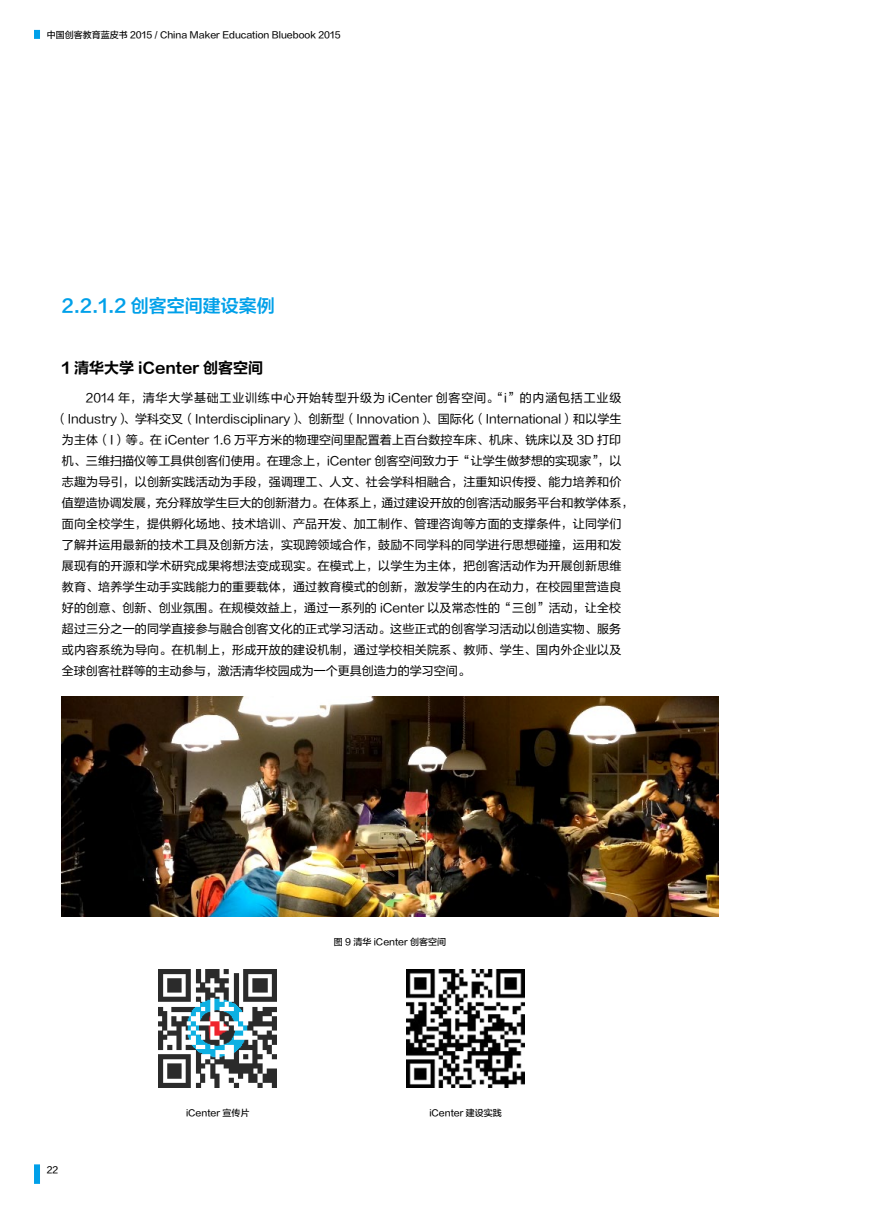
<style>
.page{position:relative;width:893px;height:1212px;background:#fff}
.page>*{position:absolute;margin:0;border:0;box-sizing:border-box;transform-origin:0 0}
.t1{font:18px "FZLTZCHJW GB1 0";color:#00a0e9}
.t2{font:15px "FZLTCHJW GB1 0";color:#000}
.t3{font:12px "FZLTHJW GB1 0";letter-spacing:.015em;color:#000}
.t4{font:12px "FZLTHJW GB1 0";letter-spacing:.065em;color:#000}
.t5{font:9px "FZLTZHUNHJW GB1 0";color:#000}
</style>
<div class="page">
<div style="left:34px;top:1164px;width:6px;height:20px;background:#00a0e9"></div>
<div style="left:34px;top:30px;width:6px;height:9px;background:#00a0e9"></div>
<img style="left:62px;top:696px;width:656px;height:221px">
<img style="left:159px;top:969px;width:118px;height:118px">
<img style="left:407px;top:969px;width:118px;height:118px">
<p class="t5" style="left:47px;top:30px;width:295px">中国创客教育蓝皮书 2015 / China Maker Education Bluebook 2015</p>
<h1 class="t1" style="left:62px;top:296px;width:214px">2.2.1.2 创客空间建设案例</h1>
<p class="t2" style="left:62px;top:359px;width:203px">1 清华大学 iCenter 创客空间</p>
<p class="t4" style="left:86px;top:391px;width:537px">2014 年，清华大学基础工业训练中心开始转型升级为 iCenter 创客空间。“i”的内涵包括工业级</p>
<p class="t3" style="left:56px;top:412px;width:567px">（Industry）、学科交叉（Interdisciplinary）、创新型（Innovation）、国际化（International）和以学生</p>
<p class="t3" style="left:62px;top:433px;width:561px">为主体（I）等。在 iCenter 1.6 万平方米的物理空间里配置着上百台数控车床、机床、铣床以及 3D 打印</p>
<p class="t3" style="left:62px;top:454px;width:561px">机、三维扫描仪等工具供创客们使用。在理念上，iCenter 创客空间致力于“让学生做梦想的实现家”，以</p>
<p class="t3" style="left:62px;top:475px;width:561px">志趣为导引，以创新实践活动为手段，强调理工、人文、社会学科相融合，注重知识传授、能力培养和价</p>
<p class="t3" style="left:62px;top:496px;width:573px">值塑造协调发展，充分释放学生巨大的创新潜力。在体系上，通过建设开放的创客活动服务平台和教学体系，</p>
<p class="t3" style="left:62px;top:517px;width:561px">面向全校学生，提供孵化场地、技术培训、产品开发、加工制作、管理咨询等方面的支撑条件，让同学们</p>
<p class="t3" style="left:62px;top:538px;width:561px">了解并运用最新的技术工具及创新方法，实现跨领域合作，鼓励不同学科的同学进行思想碰撞，运用和发</p>
<p class="t3" style="left:62px;top:559px;width:561px">展现有的开源和学术研究成果将想法变成现实。在模式上，以学生为主体，把创客活动作为开展创新思维</p>
<p class="t3" style="left:62px;top:580px;width:561px">教育、培养学生动手实践能力的重要载体，通过教育模式的创新，激发学生的内在动力，在校园里营造良</p>
<p class="t3" style="left:62px;top:601px;width:561px">好的创意、创新、创业氛围。在规模效益上，通过一系列的 iCenter 以及常态性的“三创”活动，让全校</p>
<p class="t3" style="left:62px;top:622px;width:561px">超过三分之一的同学直接参与融合创客文化的正式学习活动。这些正式的创客学习活动以创造实物、服务</p>
<p class="t3" style="left:62px;top:643px;width:561px">或内容系统为导向。在机制上，形成开放的建设机制，通过学校相关院系、教师、学生、国内外企业以及</p>
<p class="t3" style="left:62px;top:664px;width:409px">全球创客社群等的主动参与，激活清华校园成为一个更具创造力的学习空间。</p>
<p class="t5" style="left:334px;top:937px;width:114px">图 9 清华 iCenter 创客空间</p>
<p class="t5" style="left:47px;top:1164px;width:13px">22</p>
<p class="t5" style="left:186px;top:1108px;width:65px">iCenter 宣传片</p>
<p class="t5" style="left:429px;top:1108px;width:74px">iCenter 建设实践</p>
</div>
